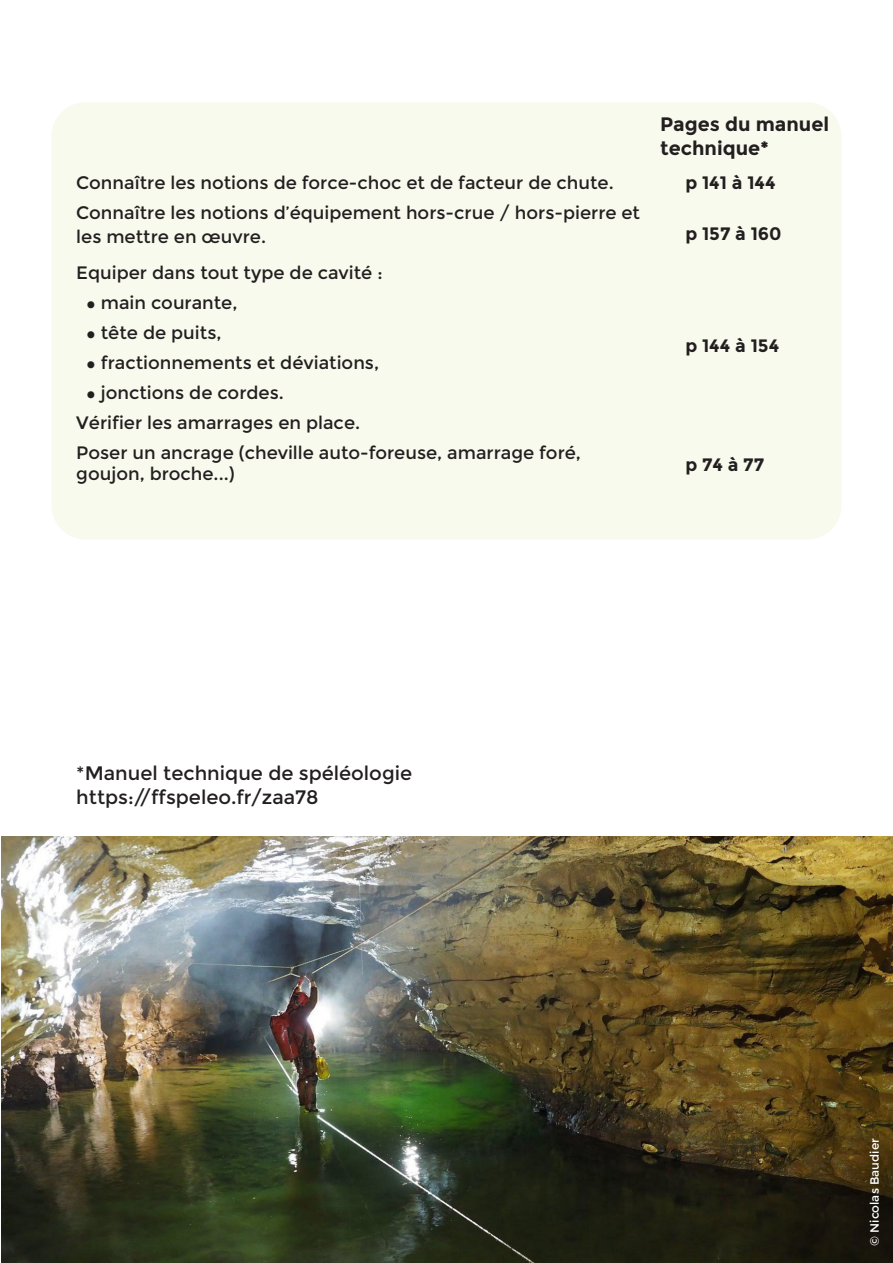
<style>
.page{position:relative;width:893px;height:1263px;background:#fff}
.page>*{position:absolute;margin:0;border:0;box-sizing:border-box;transform-origin:0 0}
.t1{font:19.5px "Montserrat";color:#231f20}
.t2{font:700 19.5px/23.4px "Montserrat";color:#231f20}
.t3{font:18px/24px "Montserrat";color:#231f20}
.t4{font:700 18px "Montserrat";color:#231f20}
.t5{font:12px "Montserrat";color:#fff}
.s1{font-family:"Calibri";font-weight:700;font-size:19.5px}
</style>
<div class="page">
<div style="left:51px;top:102px;width:790px;height:437px;background:#f7faec;border-radius:34px"></div>
<img style="left:1px;top:836px;width:891px;height:427px">
<p class="t3" style="left:76px;top:171px;width:539px">Connaître les notions de force-choc et de facteur de chute.</p>
<p class="t3" style="left:76px;top:201px;width:565px">Connaître les notions d’équipement hors-crue / hors-pierre et les mettre en œuvre.</p>
<p class="t3" style="left:76px;top:261px;width:308px">Equiper dans tout type de cavité :</p>
<p class="t3" style="left:86px;top:291px;width:153px"><span class="s1">•</span> main courante,</p>
<p class="t3" style="left:86px;top:321px;width:137px"><span class="s1">•</span> tête de puits,</p>
<p class="t3" style="left:86px;top:351px;width:294px"><span class="s1">•</span> fractionnements et déviations,</p>
<p class="t3" style="left:86px;top:381px;width:199px"><span class="s1">•</span> jonctions de cordes.</p>
<p class="t3" style="left:76px;top:411px;width:285px">Vérifier les amarrages en place.</p>
<p class="t3" style="left:76px;top:441px;width:506px">Poser un ancrage (cheville auto-foreuse, amarrage foré,</p>
<p class="t3" style="left:76px;top:462px;width:160px">goujon, broche...)</p>
<p class="t2" style="left:660px;top:113px;width:171px">Pages du manuel technique*</p>
<p class="t4" style="left:685px;top:172px;width:92px">p 141 à 144</p>
<p class="t4" style="left:685px;top:223px;width:98px">p 157 à 160</p>
<p class="t4" style="left:685px;top:335px;width:95px">p 144 à 154</p>
<p class="t4" style="left:685px;top:454px;width:80px">p 74 à 77</p>
<p class="t1" style="left:76px;top:762px;width:337px">*Manuel technique de spéléologie</p>
<p class="t1" style="left:76px;top:785px;width:244px">https://ffspeleo.fr/zaa78</p>
<p class="t5" style="left:867px;top:1246px;width:109px;rotate:-90deg">© Nicolas Baudier</p>
</div>
